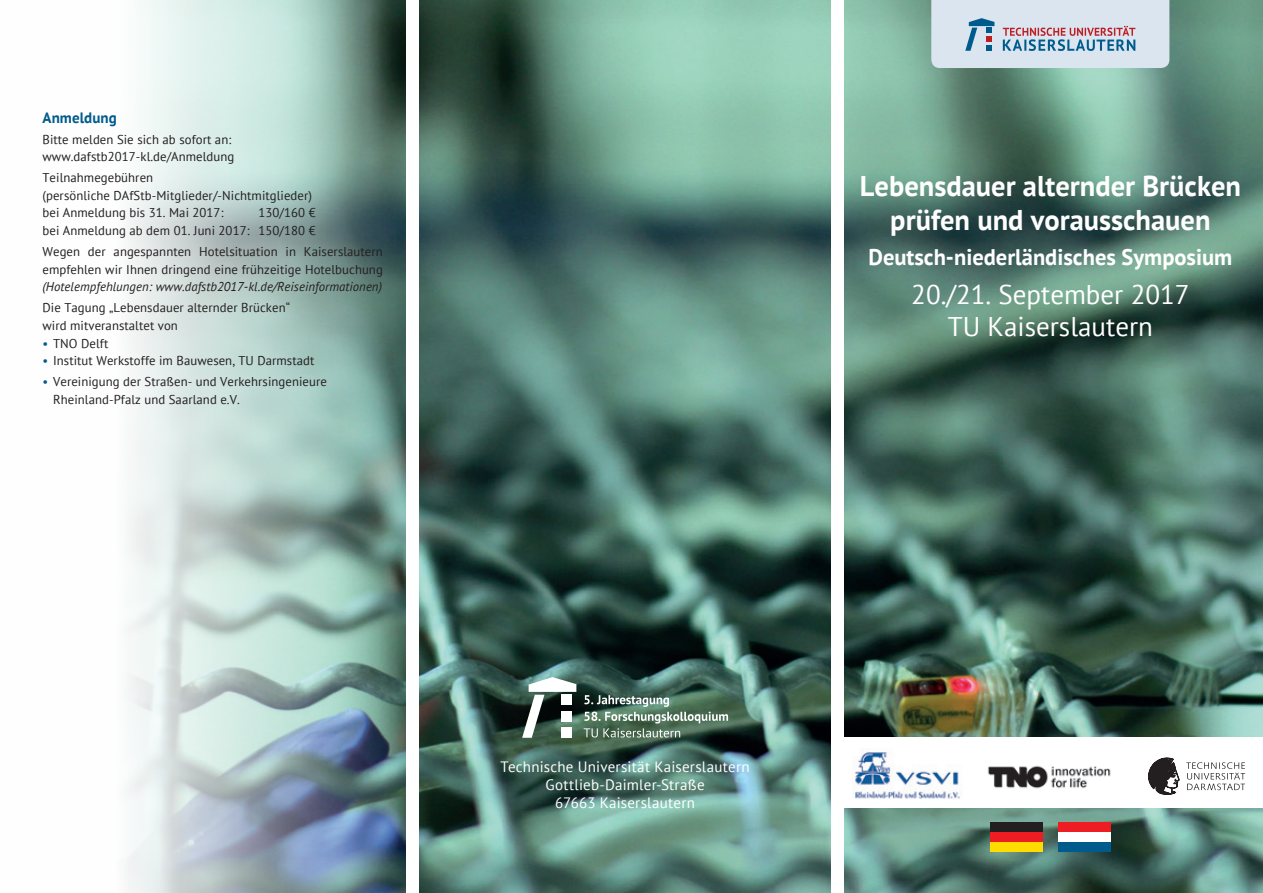
<style>
.page{position:relative;width:1263px;height:893px;background:#fff}
.page>*{position:absolute;margin:0;border:0;box-sizing:border-box;transform-origin:0 0}
.t1{font:700 28.5px/34.5px "PT Sans";color:#fff;text-align:center}
.t2{font:27px/32.4px "PT Sans";color:#fff;text-align:center}
.t3{font:700 22.5px "PT Sans";color:#fff}
.t4{font:15px/18px "PT Sans";letter-spacing:.015em;color:#fff;text-align:center}
.t5{font:700 15px "PT Sans";letter-spacing:.005em;color:#005b8d}
.t6{font:12.75px/17.5px "PT Sans";letter-spacing:.005em;color:#231f20}
.t7{font:italic 12.75px "PT Sans";letter-spacing:.005em;color:#231f20}
.s1{color:#005b8d}
</style>
<div class="page">
<img style="left:126px;top:0;width:1137px;height:893px">
<svg style="left:931px;top:0;width:238px;height:68px;background:#cbd5e2"></svg>
<svg style="left:522px;top:677px;width:54px;height:61px"></svg>
<div style="left:561px;top:695px;width:11px;height:10px;background:#fff"></div>
<div style="left:561px;top:711px;width:11px;height:10px;background:#fff"></div>
<div style="left:561px;top:727px;width:11px;height:11px;background:#fff"></div>
<svg style="left:584px;top:695px;width:144px;height:42px;background:#65816f"></svg>
<div style="left:406px;top:0;width:13px;height:893px;background:#fff"></div>
<div style="left:831px;top:0;width:13px;height:893px;background:#fff"></div>
<div style="left:1058px;top:822px;width:52px;height:10px;background:#ee1d23"></div>
<div style="left:1058px;top:832px;width:52px;height:10px;background:#fff"></div>
<div style="left:1058px;top:842px;width:52px;height:10px;background:#005b8d"></div>
<div style="left:990px;top:822px;width:53px;height:10px;background:#231f20"></div>
<div style="left:990px;top:832px;width:53px;height:10px;background:#ee1d23"></div>
<div style="left:990px;top:842px;width:53px;height:10px;background:#ffdc01"></div>
<div style="left:838px;top:738px;width:425px;height:70px;background:#fff"></div>
<img style="left:853px;top:751px;width:109px;height:48px">
<img style="left:987px;top:765px;width:124px;height:24px">
<svg style="left:1148px;top:757px;width:31px;height:38px"></svg>
<svg style="left:1186px;top:762px;width:59px;height:28px"></svg>
<p class="t5" style="left:43px;top:109px;width:76px">Anmeldung</p>
<p class="t6" style="left:43px;top:131px;width:193px">Bitte melden Sie sich ab sofort an: www.dafstb2017-kl.de/Anmeldung</p>
<p class="t6" style="left:43px;top:169px;width:271px">Teilnahmegebühren<br>(persönliche DAfStb-Mitglieder/-Nichtmitglieder) bei Anmeldung bis 31. Mai 2017:</p>
<p class="t6" style="left:43px;top:205px;width:275px;text-align:right">130/160 €<br>bei Anmeldung ab dem 01. Juni 2017: 150/180 €</p>
<p class="t6" style="left:43px;top:243px;width:342px">Wegen der angespannten Hotelsituation in Kaiserslautern empfehlen wir Ihnen dringend eine frühzeitige Hotelbuchung</p>
<p class="t7" style="left:43px;top:280px;width:341px">(Hotelempfehlungen: www.dafstb2017-kl.de/Reiseinformationen)</p>
<p class="t6" style="left:43px;top:299px;width:249px">Die Tagung „Lebensdauer alternder Brücken“ wird mitveranstaltet von</p>
<p class="t6" style="left:43px;top:335px;width:67px"><span class="s1">•</span> TNO Delft</p>
<p class="t6" style="left:43px;top:352px;width:273px"><span class="s1">•</span> Institut Werkstoffe im Bauwesen, TU Darmstadt</p>
<p class="t6" style="left:53px;top:373px;width:275px;text-indent:-11px"><span class="s1">•</span> Vereinigung der Straßen- und Verkehrsingenieure<br>Rheinland-Pfalz und Saarland e.V.</p>
<h1 class="t1" style="left:860px;top:169px;width:383px">Lebensdauer alternder Brücken prüfen und vorausschauen</h1>
<h3 class="t3" style="left:868px;top:245px;width:365px">Deutsch-niederländisches Symposium</h3>
<h2 class="t2" style="left:911px;top:279px;width:280px">20./21. September 2017<br>TU Kaiserslautern</h2>
<p class="t4" style="left:500px;top:758px;width:251px">Technische Universität Kaiserslautern<br>Gottlieb-Daimler-Straße<br>67663 Kaiserslautern</p>
</div>
